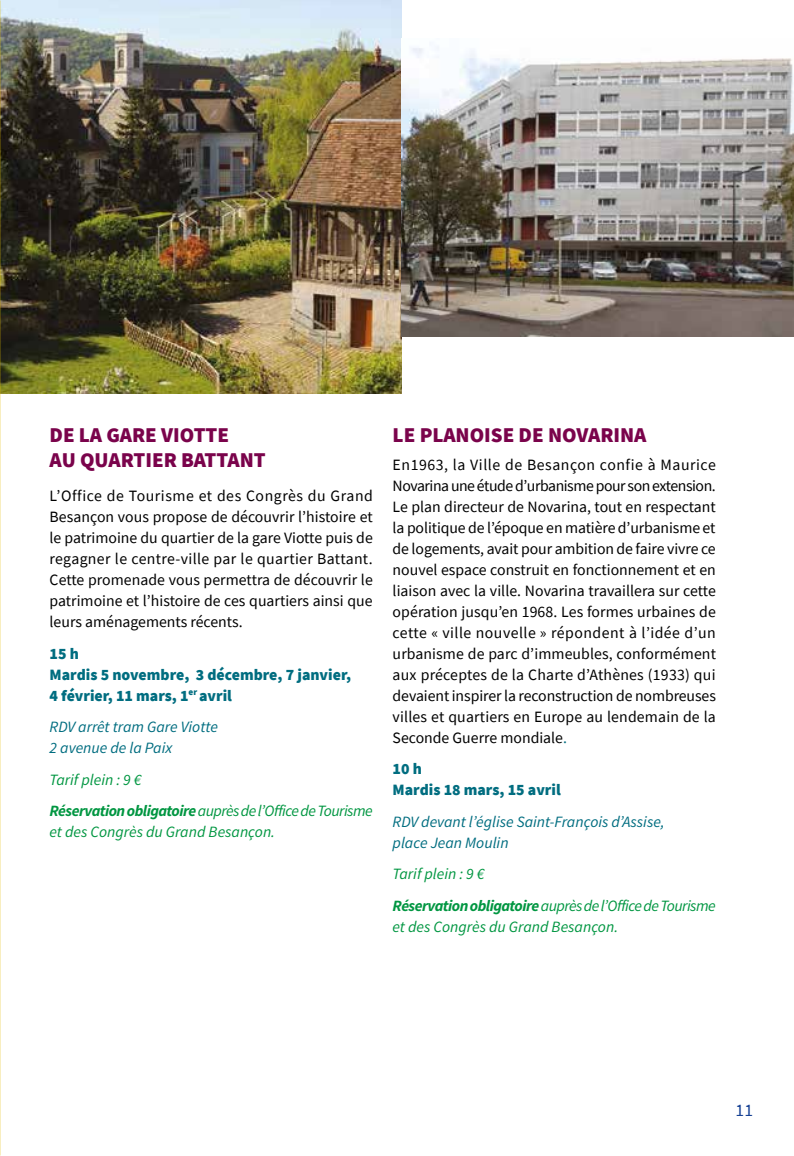
<style>
.page{position:relative;width:794px;height:1156px;background:#fff}
.page>*{position:absolute;margin:0;border:0;box-sizing:border-box;transform-origin:0 0}
.t1{font:900 21px/24.5px "Source Sans Pro";color:#7a034b}
.t2{font:17.5px "Source Sans Pro";color:#164194}
.t3{font:15.75px/21px "Source Sans Pro";color:#000;text-align:justify}
.t4{font:italic 15.75px/31.5px "Source Sans Pro";letter-spacing:-.035em;color:#009641}
.t5{font:italic 15.75px/21px "Source Sans Pro";color:#006d80}
.t6{font:900 15.75px/21px "Source Sans Pro";color:#006d80}
.t7{font:italic 15.75px "Source Sans Pro";color:#009641}
.s1{font-weight:700}
.s2{color:#006d80}
</style>
<div class="page">
<img style="left:0;top:0;width:401px;height:394px">
<img style="left:401px;top:46px;width:393px;height:290px">
<h1 class="t1" style="left:50px;top:423px;width:217px">DE LA GARE VIOTTE<br>AU QUARTIER BATTANT</h1>
<p class="t3" style="left:50px;top:485px;width:325px">L’Office de Tourisme et des Congrès du Grand Besançon vous propose de découvrir l’histoire et le patrimoine du quartier de la gare Viotte puis de regagner le centre-ville par le quartier Battant.<br>Cette promenade vous permettra de découvrir le patrimoine et l’histoire de ces quartiers ainsi que leurs aménagements récents.</p>
<p class="t6" style="left:50px;top:643px;width:303px">15 h<br>Mardis 5 novembre, 3 décembre, 7 janvier,<br>4 février, 11 mars, 1<sup>er</sup> avril</p>
<p class="t5" style="left:50px;top:716px;width:170px">RDV arrêt tram Gare Viotte<br>2 avenue de la Paix</p>
<p class="t4" style="left:50px;top:764px;width:324px">Tarif plein : 9 €<br><span class="s1">Réservation obligatoire</span> auprès de l’Office de Tourisme</p>
<p class="t7" style="left:50px;top:822px;width:227px">et des Congrès du Grand Besançon.</p>
<h1 class="t1" style="left:393px;top:423px;width:255px">LE PLANOISE DE NOVARINA</h1>
<p class="t3" style="left:393px;top:454px;width:325px">En1963, la Ville de Besançon confie à Maurice Novarina une étude d’urbanisme pour son extension.<br>Le plan directeur de Novarina, tout en respectant la politique de l’époque en matière d’urbanisme et de logements, avait pour ambition de faire vivre ce nouvel espace construit en fonctionnement et en liaison avec la ville. Novarina travaillera sur cette opération jusqu’en 1968. Les formes urbaines de cette « ville nouvelle » répondent à l’idée d’un urbanisme de parc d’immeubles, conformément aux préceptes de la Charte d’Athènes (1933) qui devaient inspirer la reconstruction de nombreuses villes et quartiers en Europe au lendemain de la Seconde Guerre mondiale<span class="s2">.</span></p>
<p class="t6" style="left:393px;top:758px;width:170px">10 h<br>Mardis 18 mars, 15 avril</p>
<p class="t5" style="left:393px;top:811px;width:273px">RDV devant l’église Saint-François d’Assise, place Jean Moulin</p>
<p class="t4" style="left:393px;top:858px;width:324px">Tarif plein : 9 €<br><span class="s1">Réservation obligatoire</span> auprès de l’Office de Tourisme</p>
<p class="t7" style="left:393px;top:917px;width:227px">et des Congrès du Grand Besançon.</p>
<p class="t2" style="left:735px;top:1099px;width:19px">11</p>
</div>
